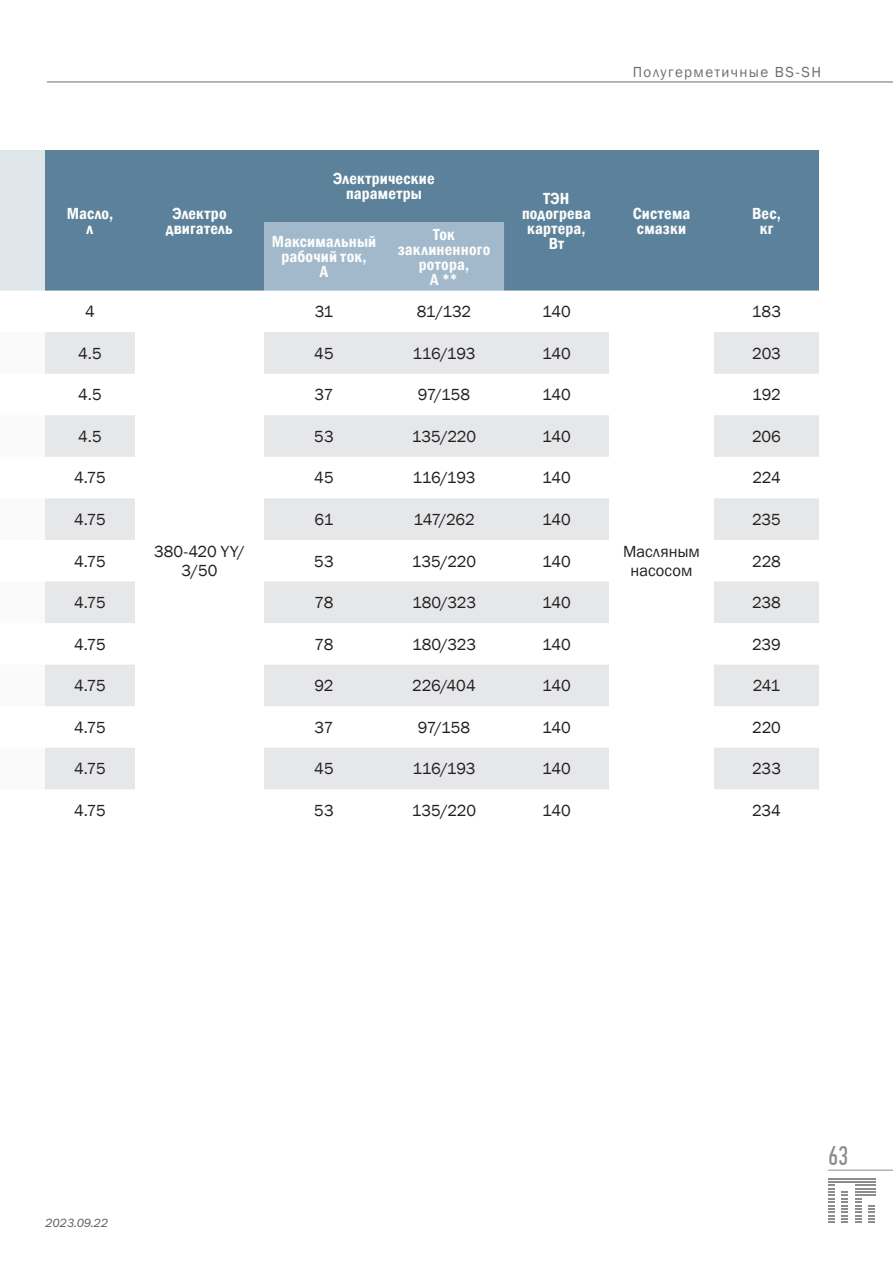
<style>
.page{position:relative;width:893px;height:1263px;background:#fff}
.page>*{position:absolute;margin:0;border:0;box-sizing:border-box;transform-origin:0 0}
.t1{font:27px "PF Din Text Comp Pro";color:#8a8c8f}
.t2{font:16.5px/19.5px "Franklin Gothic";letter-spacing:-.01em;color:#231f20;text-align:center}
.t3{font:600 condensed 16.5px/15px "Franklin Gothic";letter-spacing:.015em;color:#fcfcfc;text-align:center}
.t4{font:15px "Franklin Gothic";letter-spacing:.09em;color:#6c6d70}
.t5{font:italic 12px "Franklin Gothic Book C";letter-spacing:-.03em;color:#5f5f62}
</style>
<div class="page">
<hr style="left:47px;top:82px;width:846px;height:1px;background:#6c6d70">
<hr style="left:828px;top:1170px;width:65px;height:1px;background:#8a8c8f">
<svg style="left:842px;top:1191px;width:6px;height:32px"></svg>
<hr style="left:855px;top:1194px;width:20px;height:2px;background:#8a8c8f">
<svg style="left:855px;top:1198px;width:7px;height:25px"></svg>
<hr style="left:855px;top:1191px;width:20px;height:2px;background:#8a8c8f">
<hr style="left:828px;top:1178px;width:47px;height:1px;background:#8a8c8f">
<hr style="left:828px;top:1181px;width:47px;height:2px;background:#8a8c8f">
<hr style="left:855px;top:1184px;width:20px;height:2px;background:#8a8c8f">
<hr style="left:855px;top:1188px;width:20px;height:2px;background:#8a8c8f">
<svg style="left:868px;top:1205px;width:7px;height:18px"></svg>
<svg style="left:828px;top:1184px;width:7px;height:39px"></svg>
<div style="left:44px;top:150px;width:775px;height:141px;background:#5b829a"></div>
<div style="left:264px;top:222px;width:240px;height:69px;background:#a1b9ca"></div>
<svg style="left:45px;top:332px;width:774px;height:457px"></svg>
<p class="t3" style="left:67px;top:205px;width:48px">Масло, л</p>
<p class="t3" style="left:166px;top:205px;width:68px">Электро двигатель</p>
<p class="t2" style="left:85px;top:302px;width:11px">4</p>
<p class="t3" style="left:333px;top:171px;width:103px">Электрические параметры</p>
<p class="t3" style="left:272px;top:234px;width:106px">Максимальный рабочий ток,<br>А</p>
<p class="t3" style="left:398px;top:226px;width:94px">Ток заклиненного ротора,<br>А **</p>
<p class="t3" style="left:522px;top:190px;width:70px">ТЭН подогрева картера,<br>Вт</p>
<p class="t2" style="left:315px;top:302px;width:20px">31</p>
<p class="t2" style="left:417px;top:302px;width:56px">81/132</p>
<p class="t2" style="left:542px;top:302px;width:30px">140</p>
<p class="t4" style="left:633px;top:63px;width:190px">Полугерметичные BS-SH</p>
<p class="t3" style="left:633px;top:205px;width:59px;text-align:left">Система смазки</p>
<p class="t3" style="left:752px;top:205px;width:30px">Вес, кг</p>
<p class="t2" style="left:752px;top:302px;width:31px">183</p>
<p class="t2" style="left:78px;top:344px;width:25px">4.5</p>
<p class="t2" style="left:314px;top:344px;width:21px">45</p>
<p class="t2" style="left:412px;top:344px;width:65px">116/193</p>
<p class="t2" style="left:542px;top:344px;width:30px">140</p>
<p class="t2" style="left:752px;top:344px;width:30px">203</p>
<p class="t2" style="left:78px;top:385px;width:25px">4.5</p>
<p class="t2" style="left:315px;top:385px;width:20px">37</p>
<p class="t2" style="left:418px;top:385px;width:54px">97/158</p>
<p class="t2" style="left:542px;top:385px;width:30px">140</p>
<p class="t2" style="left:752px;top:385px;width:30px">192</p>
<p class="t2" style="left:78px;top:427px;width:25px">4.5</p>
<p class="t2" style="left:314px;top:427px;width:21px">53</p>
<p class="t2" style="left:412px;top:427px;width:66px">135/220</p>
<p class="t2" style="left:542px;top:427px;width:30px">140</p>
<p class="t2" style="left:752px;top:427px;width:30px">206</p>
<p class="t2" style="left:74px;top:468px;width:33px">4.75</p>
<p class="t2" style="left:314px;top:468px;width:21px">45</p>
<p class="t2" style="left:412px;top:468px;width:65px">116/193</p>
<p class="t2" style="left:542px;top:468px;width:30px">140</p>
<p class="t2" style="left:752px;top:468px;width:30px">224</p>
<p class="t2" style="left:74px;top:510px;width:33px">4.75</p>
<p class="t2" style="left:315px;top:510px;width:20px">61</p>
<p class="t2" style="left:413px;top:510px;width:63px">147/262</p>
<p class="t2" style="left:542px;top:510px;width:30px">140</p>
<p class="t2" style="left:752px;top:510px;width:30px">235</p>
<p class="t2" style="left:74px;top:552px;width:33px">4.75</p>
<p class="t2" style="left:314px;top:552px;width:21px">53</p>
<p class="t2" style="left:412px;top:552px;width:66px">135/220</p>
<p class="t2" style="left:542px;top:552px;width:30px">140</p>
<p class="t2" style="left:752px;top:552px;width:30px">228</p>
<p class="t2" style="left:74px;top:593px;width:33px">4.75</p>
<p class="t2" style="left:315px;top:593px;width:20px">78</p>
<p class="t2" style="left:412px;top:593px;width:65px">180/323</p>
<p class="t2" style="left:542px;top:593px;width:30px">140</p>
<p class="t2" style="left:752px;top:593px;width:30px">238</p>
<p class="t2" style="left:74px;top:635px;width:33px">4.75</p>
<p class="t2" style="left:315px;top:635px;width:20px">78</p>
<p class="t2" style="left:412px;top:635px;width:65px">180/323</p>
<p class="t2" style="left:542px;top:635px;width:30px">140</p>
<p class="t2" style="left:752px;top:635px;width:30px">239</p>
<p class="t2" style="left:74px;top:676px;width:33px">4.75</p>
<p class="t2" style="left:314px;top:676px;width:21px">92</p>
<p class="t2" style="left:412px;top:676px;width:65px">226/404</p>
<p class="t2" style="left:542px;top:676px;width:30px">140</p>
<p class="t2" style="left:753px;top:676px;width:29px">241</p>
<p class="t2" style="left:74px;top:718px;width:33px">4.75</p>
<p class="t2" style="left:315px;top:718px;width:20px">37</p>
<p class="t2" style="left:418px;top:718px;width:54px">97/158</p>
<p class="t2" style="left:542px;top:718px;width:30px">140</p>
<p class="t2" style="left:752px;top:718px;width:30px">220</p>
<p class="t2" style="left:74px;top:759px;width:33px">4.75</p>
<p class="t2" style="left:314px;top:759px;width:21px">45</p>
<p class="t2" style="left:412px;top:759px;width:65px">116/193</p>
<p class="t2" style="left:542px;top:759px;width:30px">140</p>
<p class="t2" style="left:752px;top:759px;width:30px">233</p>
<p class="t2" style="left:74px;top:801px;width:33px">4.75</p>
<p class="t2" style="left:314px;top:801px;width:21px">53</p>
<p class="t2" style="left:412px;top:801px;width:66px">135/220</p>
<p class="t2" style="left:542px;top:801px;width:30px">140</p>
<p class="t2" style="left:752px;top:801px;width:30px">234</p>
<p class="t2" style="left:154px;top:542px;width:92px">380-420 YY/<br>3/50</p>
<p class="t2" style="left:623px;top:542px;width:78px">Масляным насосом</p>
<p class="t5" style="left:45px;top:1216px;width:65px">2023.09.22</p>
<h1 class="t1" style="left:828px;top:1140px;width:22px">63</h1>
</div>
